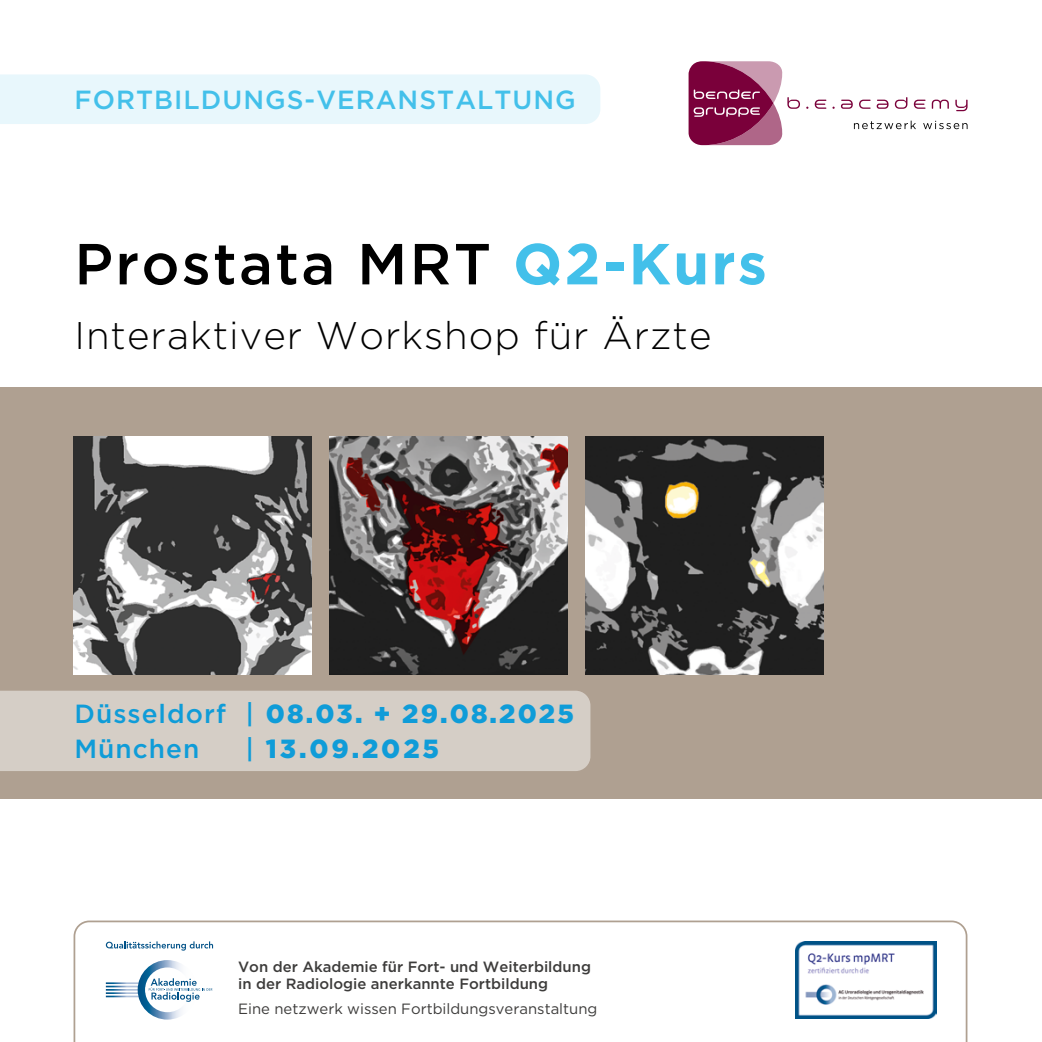
<style>
.page{position:relative;width:1042px;height:1042px;background:#fff}
.page>*{position:absolute;margin:0;border:0;box-sizing:border-box;transform-origin:0 0}
.t1{font:500 57.75px "Gotham";letter-spacing:.04em;color:#000}
.t2{font:300 38.5px "Gotham";letter-spacing:.025em;color:#000}
.t3{font:500 26.25px/35px "Gotham";letter-spacing:.04em;color:#0f9cd8}
.t4{font:500 26.25px "Gotham";letter-spacing:.04em;color:#43c0ea}
.t5{font:900 26.25px "Gotham";letter-spacing:.11em;color:#0f9cd8}
.t6{font:500 14.88px/17.5px "Gotham";color:#3d3c3b}
.t7{font:14.88px "Gotham";color:#3d3c3b}
.s1{font-weight:700;color:#43c0ea}
.s2{font-weight:900}
.s3{font-weight:500}
</style>
<div class="page">
<div style="left:0;top:387px;width:1042px;height:412px;background:#afa091"></div>
<div style="left:0;top:691px;width:590px;height:80px;background:#d5cec6"></div>
<div style="left:0;top:74px;width:600px;height:50px;background:#e8f7fc"></div>
<svg style="left:74px;top:920px;width:893px;height:122px"></svg>
<img style="left:74px;top:437px;width:238px;height:238px">
<img style="left:330px;top:437px;width:238px;height:238px">
<img style="left:585px;top:437px;width:239px;height:238px">
<svg style="left:688px;top:61px;width:112px;height:84px"></svg>
<svg style="left:814px;top:100px;width:12px;height:9px"></svg>
<svg style="left:841px;top:100px;width:12px;height:9px"></svg>
<svg style="left:859px;top:100px;width:11px;height:9px"></svg>
<svg style="left:876px;top:100px;width:12px;height:9px"></svg>
<svg style="left:895px;top:97px;width:12px;height:12px"></svg>
<svg style="left:914px;top:100px;width:11px;height:9px"></svg>
<svg style="left:932px;top:100px;width:17px;height:9px"></svg>
<svg style="left:955px;top:100px;width:12px;height:11px"></svg>
<svg style="left:854px;top:121px;width:62px;height:8px"></svg>
<svg style="left:923px;top:121px;width:44px;height:8px"></svg>
<svg style="left:106px;top:960px;width:106px;height:59px"></svg>
<svg style="left:106px;top:941px;width:107px;height:9px"></svg>
<img style="left:795px;top:941px;width:141px;height:77px">
<h3 class="t4" style="left:74px;top:83px;width:503px">FORTBILDUNGS-VERANSTALTUNG</h3>
<h1 class="t1" style="left:74px;top:226px;width:694px">Prostata MRT <span class="s1">Q2-Kurs</span></h1>
<h2 class="t2" style="left:74px;top:311px;width:638px">Interaktiver Workshop für Ärzte</h2>
<h3 class="t3" style="left:74px;top:696px;width:501px">Düsseldorf | <span class="s2">08.03. + 29.08.2025<br></span>München</h3>
<h3 class="t5" style="left:246px;top:731px;width:195px"><span class="s3">|</span> 13.09.2025</h3>
<p class="t6" style="left:238px;top:957px;width:354px">Von der Akademie für Fort- und Weiterbildung in der Radiologie anerkannte Fortbildung</p>
<p class="t7" style="left:238px;top:998px;width:361px">Eine netzwerk wissen Fortbildungsveranstaltung</p>
</div>
